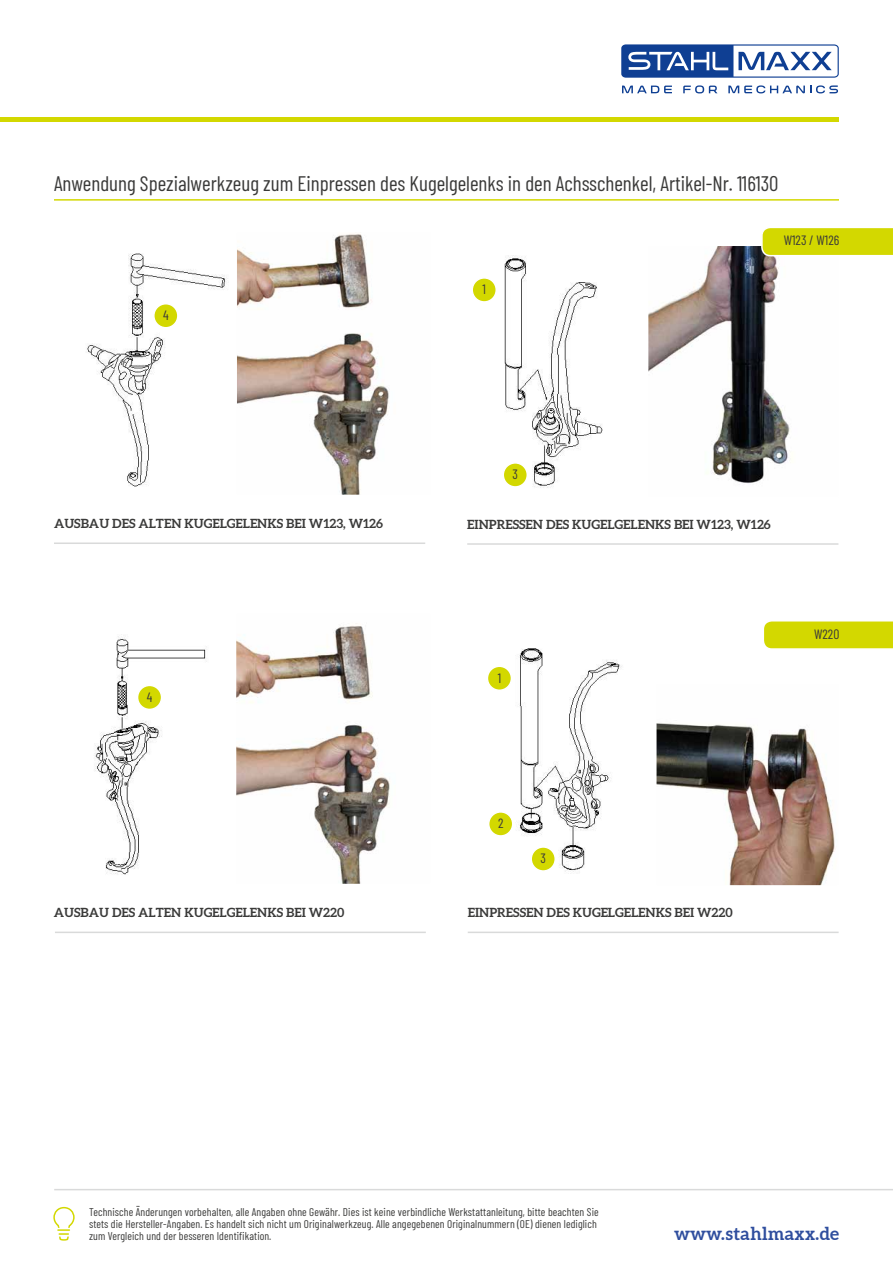
<style>
.page{position:relative;width:893px;height:1263px;background:#fff}
.page>*{position:absolute;margin:0;border:0;box-sizing:border-box;transform-origin:0 0}
.t1{font:21px "Barlow Condensed";color:#3a3a39}
.t2{font:700 18px "Aleo";letter-spacing:.02em;color:#2f4e9e}
.t3{font:13.5px "Barlow Condensed";color:#3a3a39}
.t4{font:700 12.75px "Aleo";color:#3a3a39}
.t5{font:11.25px/12px "Barlow Condensed";letter-spacing:.01em;color:#3a3a39}
</style>
<div class="page">
<svg style="left:683px;top:85px;width:34px;height:8px"></svg>
<svg style="left:728px;top:85px;width:110px;height:8px"></svg>
<svg style="left:622px;top:86px;width:50px;height:7px"></svg>
<svg style="left:621px;top:44px;width:218px;height:34px"></svg>
<hr style="left:0;top:118px;width:839px;height:4px;background:#d3d800">
<hr style="left:54px;top:1189px;width:839px;height:1px;background:#d9dada">
<svg style="left:53px;top:1206px;width:22px;height:35px"></svg>
<hr style="left:54px;top:199px;width:785px;height:2px;background:#d3d800">
<img style="left:86px;top:253px;width:142px;height:234px">
<img style="left:238px;top:234px;width:151px;height:259px">
<div style="left:154px;top:304px;width:24px;height:24px;background:#d3d800;border-radius:50%"></div>
<div style="left:153px;top:303px;width:26px;height:25px;border:2px solid #fff;border-radius:50%"></div>
<hr style="left:54px;top:542px;width:371px;height:2px;background:#d9dada">
<img style="left:238px;top:623px;width:152px;height:259px">
<img style="left:94px;top:636px;width:113px;height:239px">
<div style="left:138px;top:685px;width:24px;height:24px;background:#d3d800;border-radius:50%"></div>
<div style="left:137px;top:685px;width:25px;height:25px;border:2px solid #fff;border-radius:50%"></div>
<hr style="left:55px;top:931px;width:371px;height:2px;background:#d9dada">
<img style="left:504px;top:255px;width:99px;height:233px">
<img style="left:650px;top:247px;width:140px;height:237px">
<div style="left:503px;top:463px;width:24px;height:24px;background:#d3d800;border-radius:50%"></div>
<div style="left:502px;top:462px;width:26px;height:26px;border:2px solid #fff;border-radius:50%"></div>
<div style="left:472px;top:278px;width:24px;height:24px;background:#d3d800;border-radius:50%"></div>
<div style="left:471px;top:277px;width:26px;height:26px;border:2px solid #fff;border-radius:50%"></div>
<hr style="left:467px;top:543px;width:371px;height:2px;background:#d9dada">
<img style="left:658px;top:723px;width:177px;height:161px">
<div style="left:655px;top:633px;width:184px;height:254px;border:2px solid #fff"></div>
<img style="left:518px;top:648px;width:104px;height:224px">
<div style="left:489px;top:812px;width:24px;height:24px;background:#d3d800;border-radius:50%"></div>
<div style="left:488px;top:811px;width:25px;height:26px;border:2px solid #fff;border-radius:50%"></div>
<div style="left:531px;top:847px;width:24px;height:24px;background:#d3d800;border-radius:50%"></div>
<div style="left:530px;top:846px;width:26px;height:26px;border:2px solid #fff;border-radius:50%"></div>
<div style="left:487px;top:666px;width:24px;height:24px;background:#d3d800;border-radius:50%"></div>
<div style="left:487px;top:665px;width:25px;height:26px;border:2px solid #fff;border-radius:50%"></div>
<hr style="left:468px;top:931px;width:371px;height:2px;background:#d9dada">
<svg style="left:761px;top:228px;width:132px;height:28px;background:#d4d90f"></svg>
<svg style="left:763px;top:621px;width:130px;height:29px;background:#d6db17"></svg>
<p class="t1" style="left:54px;top:169px;width:726px">Anwendung Spezialwerkzeug zum Einpressen des Kugelgelenks in den Achsschenkel, Artikel-Nr. 116130</p>
<p class="t3" style="left:163px;top:306px;width:7px">4</p>
<p class="t4" style="left:54px;top:516px;width:331px">AUSBAU DES ALTEN KUGELGELENKS BEI W123, W126</p>
<p class="t3" style="left:147px;top:687px;width:7px">4</p>
<p class="t4" style="left:54px;top:904px;width:292px">AUSBAU DES ALTEN KUGELGELENKS BEI W220</p>
<p class="t3" style="left:482px;top:280px;width:5px">1</p>
<p class="t3" style="left:784px;top:231px;width:57px">W123 / W126</p>
<p class="t3" style="left:512px;top:465px;width:7px">3</p>
<p class="t4" style="left:467px;top:517px;width:305px">EINPRESSEN DES KUGELGELENKS BEI W123, W126</p>
<p class="t3" style="left:498px;top:668px;width:5px">1</p>
<p class="t3" style="left:814px;top:624px;width:27px">W220</p>
<p class="t3" style="left:498px;top:814px;width:7px">2</p>
<p class="t3" style="left:540px;top:849px;width:7px">3</p>
<p class="t4" style="left:468px;top:904px;width:266px">EINPRESSEN DES KUGELGELENKS BEI W220</p>
<p class="t5" style="left:89px;top:1205px;width:511px">Technische Änderungen vorbehalten, alle Angaben ohne Gewähr. Dies ist keine verbindliche Werkstattanleitung, bitte beachten Sie stets die Hersteller-Angaben. Es handelt sich nicht um Originalwerkzeug. Alle angegebenen Originalnummern (OE) dienen lediglich zum Vergleich und der besseren Identifikation.</p>
<h2 class="t2" style="left:674px;top:1223px;width:166px">www.stahlmaxx.de</h2>
</div>
